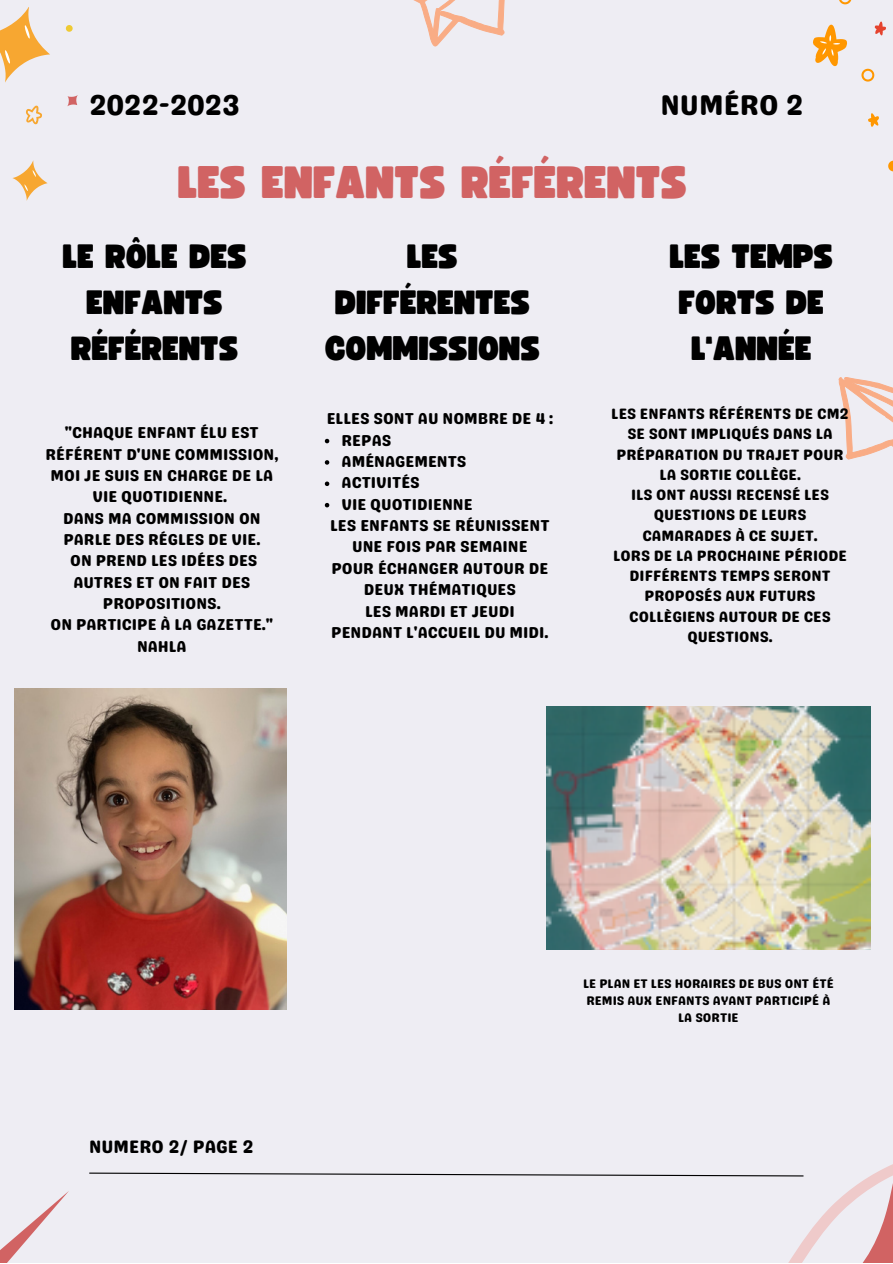
<style>
.page{position:relative;width:893px;height:1264px;background:#fff}
.page>*{position:absolute;margin:0;border:0;box-sizing:border-box;transform-origin:0 0}
.t1{font:45px "Funtastic";color:#d16363}
.t2{font:33.3px/46px "Funtastic";color:#000;text-align:center}
.t3{font:28.5px "Genty Sans";color:#000}
.t4{font:18px "Genty Sans";color:#000}
.t5{font:15.75px/21.3px "Genty Sans";color:#000;text-align:center}
.t6{font:15px/20.2px "Genty Sans";color:#000;text-align:center}
.t7{font:12.45px/17.1px "Genty Sans";color:#000;text-align:center}
</style>
<div class="page">
<div style="left:0;top:0;width:892px;height:1262px;background:#eeedf3"></div>
<svg style="left:0;top:7px;width:78px;height:194px"></svg>
<svg style="left:813px;top:0;width:79px;height:172px"></svg>
<svg style="left:0;top:1165px;width:892px;height:97px"></svg>
<svg style="left:413px;top:0;width:92px;height:47px"></svg>
<svg style="left:838px;top:377px;width:54px;height:83px"></svg>
<img style="left:15px;top:688px;width:272px;height:321px">
<img style="left:546px;top:707px;width:324px;height:242px">
<svg style="left:325px;top:439px;width:4px;height:4px"></svg>
<svg style="left:325px;top:460px;width:4px;height:4px"></svg>
<svg style="left:325px;top:481px;width:4px;height:5px"></svg>
<svg style="left:325px;top:503px;width:4px;height:4px"></svg>
<h3 class="t3" style="left:660px;top:87px;width:144px">NUMÉRO 2</h3>
<h1 class="t1" style="left:178px;top:161px;width:510px">LES ENFANTS RÉFÉRENTS</h1>
<h2 class="t2" style="left:63px;top:234px;width:186px">LE RÔLE DES<br>ENFANTS<br>RÉFÉRENTS</h2>
<h2 class="t2" style="left:325px;top:234px;width:217px">LES<br>DIFFÉRENTES<br>COMMISSIONS</h2>
<h2 class="t2" style="left:670px;top:234px;width:165px">LES TEMPS<br>FORTS DE<br>L'ANNÉE</h2>
<h3 class="t3" style="left:89px;top:87px;width:152px">2022-2023</h3>
<p class="t5" style="left:326px;top:408px;width:228px">ELLES SONT AU NOMBRE DE 4 :</p>
<p class="t5" style="left:45px;top:422px;width:234px">"CHAQUE ENFANT ÉLU EST<br>RÉFÉRENT D'UNE COMMISSION,<br>MOI JE SUIS EN CHARGE DE LA<br>VIE QUOTIDIENNE.<br>DANS MA COMMISSION ON<br>PARLE DES RÉGLES DE VIE.<br>ON PREND LES IDÉES DES<br>AUTRES ET ON FAIT DES<br>PROPOSITIONS.<br>ON PARTICIPE À LA GAZETTE."<br>NAHLA</p>
<p class="t5" style="left:341px;top:429px;width:132px;text-align:left">REPAS<br>AMÉNAGEMENTS<br>ACTIVITÉS<br>VIE QUOTIDIENNE</p>
<p class="t5" style="left:330px;top:515px;width:221px">LES ENFANTS SE RÉUNISSENT<br>UNE FOIS PAR SEMAINE<br>POUR ÉCHANGER AUTOUR DE<br>DEUX THÉMATIQUES<br>LES MARDI ET JEUDI<br>PENDANT L'ACCUEIL DU MIDI.</p>
<p class="t6" style="left:611px;top:404px;width:239px">LES ENFANTS RÉFÉRENTS DE CM2<br>SE SONT IMPLIQUÉS DANS LA<br>PRÉPARATION DU TRAJET POUR<br>LA SORTIE COLLÈGE.<br>ILS ONT AUSSI RECENSÉ LES<br>QUESTIONS DE LEURS<br>CAMARADES À CE SUJET.<br>LORS DE LA PROCHAINE PÉRIODE<br>DIFFÉRENTS TEMPS SERONT<br>PROPOSÉS AUX FUTURS<br>COLLÈGIENS AUTOUR DE CES<br>QUESTIONS.</p>
<p class="t4" style="left:89px;top:1135px;width:166px">NUMERO 2/ PAGE 2</p>
<p class="t7" style="left:583px;top:974px;width:252px">LE PLAN ET LES HORAIRES DE BUS ONT ÉTÉ<br>REMIS AUX ENFANTS AYANT PARTICIPÉ À<br>LA SORTIE</p>
</div>
